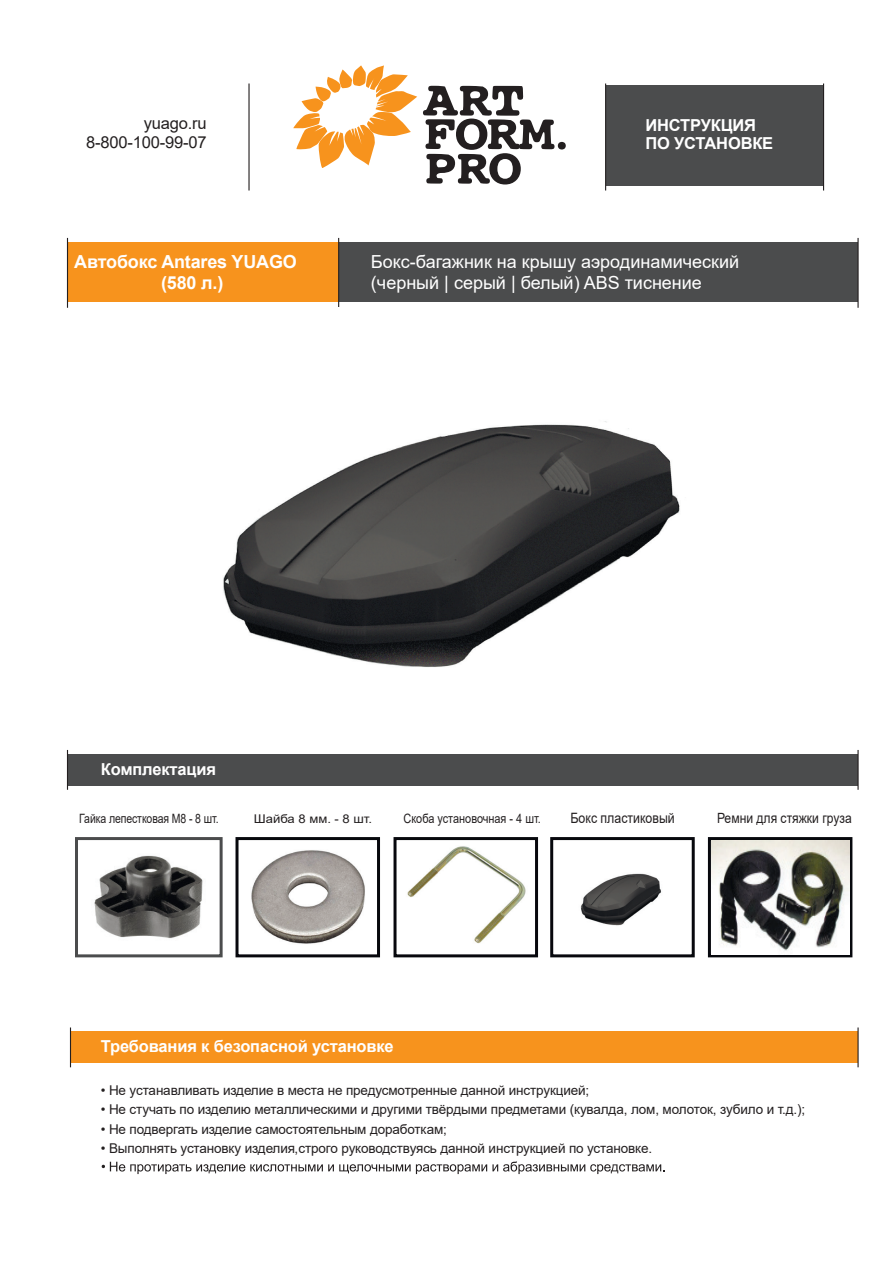
<style>
.page{position:relative;width:893px;height:1263px;background:#fff}
.page>*{position:absolute;margin:0;border:0;box-sizing:border-box;transform-origin:0 0}
.t1{font:18px/21.6px "Arial";color:#fff}
.t2{font:700 18px/21px "Arial";letter-spacing:-.01em;color:#fff}
.t3{font:700 16.5px/18px "Arial";letter-spacing:-.01em;color:#fff}
.t4{font:16.5px/19.5px "Arial";letter-spacing:-.015em;color:#231f20;text-align:right}
.t5{font:14.25px "Arial";color:#231f20;scale:.87 1}
.t6{font:14.1px "Arial";color:#231f20;scale:.86 1}
.t7{font:13.5px "Arial";letter-spacing:-.01em;color:#231f20}
.t8{font:12.9px "Arial";letter-spacing:-.01em;color:#231f20;scale:.82 1}
.t9{font:12.9px "Arial";letter-spacing:-.01em;color:#231f20;scale:.85 1}
.t10{font:12px "Arial";color:#231f20;scale:1.08 1}
</style>
<div class="page">
<svg style="left:423px;top:86px;width:143px;height:99px"></svg>
<svg style="left:293px;top:65px;width:124px;height:103px"></svg>
<div style="left:606px;top:86px;width:217px;height:100px;background:#4b4c4d"></div>
<div style="left:76px;top:242px;width:782px;height:60px;background:#4b4c4d"></div>
<div style="left:68px;top:754px;width:790px;height:31px;background:#4b4c4d"></div>
<div style="left:68px;top:242px;width:271px;height:60px;background:#f7931d"></div>
<hr style="left:338px;top:238px;width:1px;height:70px;background:#231f20">
<hr style="left:857px;top:238px;width:2px;height:70px;background:#231f20">
<hr style="left:67px;top:238px;width:1px;height:70px;background:#231f20">
<hr style="left:67px;top:750px;width:1px;height:40px;background:#231f20">
<hr style="left:857px;top:750px;width:2px;height:40px;background:#231f20">
<div style="left:70px;top:1031px;width:788px;height:32px;background:#f7931d"></div>
<hr style="left:70px;top:1027px;width:1px;height:40px;background:#231f20">
<hr style="left:857px;top:1027px;width:2px;height:40px;background:#231f20">
<hr style="left:605px;top:84px;width:1px;height:106px;background:#231f20">
<hr style="left:823px;top:84px;width:1px;height:106px;background:#231f20">
<hr style="left:248px;top:84px;width:2px;height:106px;background:#231f20">
<div style="left:75px;top:837px;width:148px;height:120px;border:3px solid #4b4c4d"></div>
<img style="left:94px;top:855px;width:109px;height:84px">
<div style="left:235px;top:837px;width:145px;height:120px;background:#fff;border:3px solid #07080d"></div>
<div style="left:393px;top:837px;width:145px;height:120px;background:#fff;border:3px solid #07080d"></div>
<div style="left:550px;top:837px;width:145px;height:120px;background:#fff;border:3px solid #07080d"></div>
<svg style="left:708px;top:837px;width:144px;height:120px;background:#313236"></svg>
<img style="left:251px;top:850px;width:114px;height:94px">
<img style="left:407px;top:846px;width:119px;height:98px">
<img style="left:711px;top:840px;width:138px;height:114px">
<img style="left:223px;top:307px;width:457px;height:360px">
<img style="left:580px;top:873px;width:81px;height:53px">
<svg style="left:102px;top:1161px;width:563px;height:13px"></svg>
<p class="t4" style="left:86px;top:113px;width:122px">yuago.ru<br>8-800-100-99-07</p>
<p class="t3" style="left:645px;top:116px;width:129px">ИНСТРУКЦИЯ<br>ПО УСТАНОВКЕ</p>
<h1 class="t2" style="left:161px;top:252px;width:137px;text-indent:-87px">Автобокс Antares YUAGO (580 л.)</h1>
<h1 class="t1" style="left:371px;top:250px;width:370px">Бокс-багажник на крышу аэродинамический (черный | серый | белый) ABS тиснение</h1>
<p class="t3" style="left:101px;top:760px;width:117px">Комплектация</p>
<p class="t8" style="left:79px;top:810px;width:171px">Гайка лепестковая М8 - 8 шт.</p>
<p class="t10" style="left:254px;top:811px;width:111px">Шайба 8 мм. - 8 шт.</p>
<p class="t9" style="left:404px;top:810px;width:163px">Скоба установочная - 4 шт.</p>
<p class="t5" style="left:570px;top:808px;width:121px">Бокс пластиковый</p>
<p class="t6" style="left:717px;top:809px;width:158px">Ремни для стяжки груза</p>
<p class="t3" style="left:101px;top:1037px;width:294px">Требования к безопасной установке</p>
<p class="t7" style="left:101px;top:1081px;width:490px">• Не устанавливать изделие в места не предусмотренные данной инструкцией;</p>
<p class="t7" style="left:101px;top:1100px;width:706px">• Не стучать по изделию металлическими и другими твёрдыми предметами (кувалда, лом, молоток, зубило и т.д.);</p>
<p class="t7" style="left:101px;top:1120px;width:348px">• Не подвергать изделие самостоятельным доработкам;</p>
<p class="t7" style="left:101px;top:1139px;width:553px">• Выполнять установку изделия строго руководствуясь данной инструкцией по установке.</p>
<p class="t7" style="left:295px;top:1139px;width:5px">,</p>
</div>
